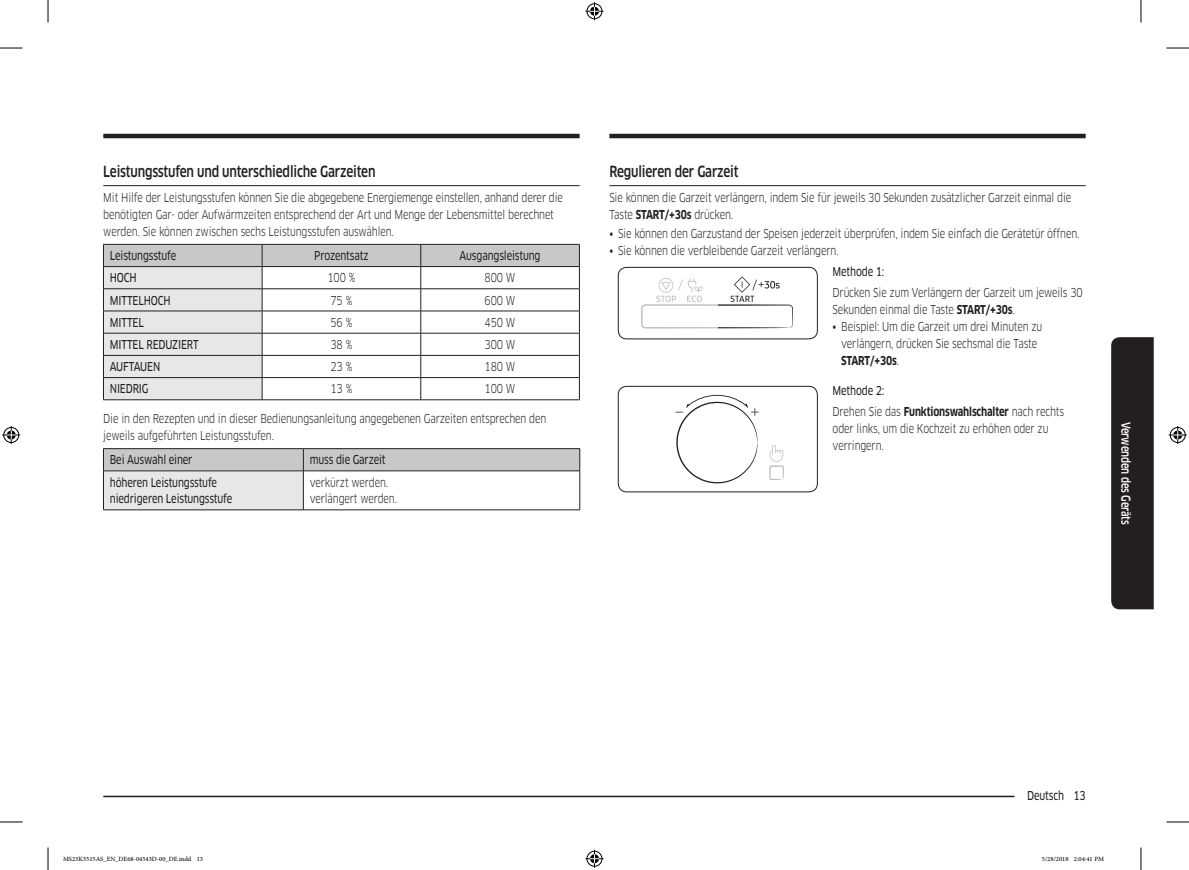
<style>
.page{position:relative;width:1189px;height:870px;background:#fff}
.page>*{position:absolute;margin:0;border:0;box-sizing:border-box;transform-origin:0 0}
.t1{font:500 15px "Samsung Clan Pro";letter-spacing:-.015em;color:#231f20;scale:.8 1}
.t2{font:12px/16.8px "Samsung Clan Pro";letter-spacing:-.015em;color:#231f20;scale:.8 1}
.P_Text-center{font:12px "Samsung Clan Pro News";letter-spacing:-.015em;color:#231f20;scale:.8 1}
.t3{font:500 12px "Samsung Clan Pro";letter-spacing:-.015em;color:#fff;scale:.8 1}
.t4{font:9px "Adobe Arabic";color:#000}
.s1{font-weight:700}
.s2{font-family:"Samsung Clan Pro News"}
</style>
<div class="page">
<hr style="left:103px;top:796px;width:936px;height:1px;background:#231f20">
<div style="left:1014px;top:787px;width:71px;height:15px;background:#fff"></div>
<div style="left:1111px;top:337px;width:43px;height:272px;background:#231f20"></div>
<hr style="left:103px;top:134px;width:477px;height:4px;background:#231f20">
<hr style="left:609px;top:134px;width:476px;height:4px;background:#231f20">
<hr style="left:103px;top:185px;width:477px;height:1px;background:#231f20">
<svg style="left:103px;top:244px;width:477px;height:155px"></svg>
<hr style="left:103px;top:399px;width:159px;height:1px;background:#231f20">
<hr style="left:262px;top:399px;width:159px;height:1px;background:#231f20">
<hr style="left:421px;top:399px;width:159px;height:1px;background:#231f20">
<div style="left:103px;top:471px;width:200px;height:39px;background:#e6e7e9"></div>
<hr style="left:103px;top:448px;width:200px;height:1px;background:#231f20">
<hr style="left:303px;top:448px;width:277px;height:1px;background:#231f20">
<svg style="left:103px;top:449px;width:477px;height:22px;background:#c0c1c3"></svg>
<hr style="left:103px;top:471px;width:200px;height:1px;background:#231f20">
<hr style="left:103px;top:471px;width:1px;height:39px;background:#231f20">
<hr style="left:303px;top:471px;width:277px;height:1px;background:#231f20">
<hr style="left:303px;top:471px;width:1px;height:39px;background:#231f20">
<hr style="left:579px;top:471px;width:1px;height:39px;background:#231f20">
<hr style="left:103px;top:510px;width:200px;height:1px;background:#231f20">
<hr style="left:303px;top:510px;width:277px;height:1px;background:#231f20">
<hr style="left:609px;top:185px;width:476px;height:1px;background:#231f20">
<svg style="left:618px;top:267px;width:199px;height:72px"></svg>
<div style="left:618px;top:267px;width:200px;height:72px;border:1px solid #231f20;border-radius:9px"></div>
<div style="left:624px;top:271px;width:94px;height:64px;background:#fff"></div>
<svg style="left:618px;top:386px;width:199px;height:106px"></svg>
<div style="left:618px;top:386px;width:200px;height:106px;border:1px solid #231f20;border-radius:9px"></div>
<div style="left:762px;top:429px;width:31px;height:56px;background:#fff"></div>
<svg style="left:0;top:48px;width:22px;height:1px"></svg>
<svg style="left:1166px;top:48px;width:23px;height:1px"></svg>
<svg style="left:0;top:822px;width:22px;height:1px"></svg>
<svg style="left:1166px;top:822px;width:23px;height:1px"></svg>
<svg style="left:48px;top:0;width:1px;height:22px"></svg>
<svg style="left:48px;top:847px;width:1px;height:23px"></svg>
<svg style="left:1141px;top:0;width:1px;height:22px"></svg>
<svg style="left:1141px;top:847px;width:1px;height:23px"></svg>
<svg style="left:585px;top:2px;width:18px;height:18px"></svg>
<svg style="left:585px;top:850px;width:18px;height:18px"></svg>
<svg style="left:2px;top:426px;width:18px;height:18px"></svg>
<svg style="left:1169px;top:426px;width:18px;height:18px"></svg>
<h2 class="t1" style="left:103px;top:162px;width:342px">Leistungsstufen und unterschiedliche Garzeiten</h2>
<p class="t2" style="left:103px;top:189px;width:576px">Mit Hilfe der Leistungsstufen können Sie die abgegebene Energiemenge einstellen, anhand derer die benötigten Gar- oder Aufwärmzeiten entsprechend der Art und Menge der Lebensmittel berechnet werden. Sie können zwischen sechs Leistungsstufen auswählen.</p>
<p class="P_Text-center" style="left:110px;top:249px;width:84px">Leistungsstufe</p>
<p class="P_Text-center" style="left:314px;top:249px;width:69px">Prozentsatz</p>
<p class="P_Text-center" style="left:460px;top:249px;width:103px">Ausgangsleistung</p>
<p class="P_Text-center" style="left:110px;top:271px;width:35px">HOCH</p>
<p class="t2" style="left:327px;top:270px;width:37px">100 %</p>
<p class="t2" style="left:485px;top:270px;width:40px">800 W</p>
<p class="P_Text-center" style="left:110px;top:293px;width:78px">MITTELHOCH</p>
<p class="t2" style="left:330px;top:292px;width:29px">75 %</p>
<p class="t2" style="left:485px;top:292px;width:40px">600 W</p>
<p class="P_Text-center" style="left:110px;top:315px;width:44px">MITTEL</p>
<p class="t2" style="left:330px;top:314px;width:29px">56 %</p>
<p class="t2" style="left:485px;top:314px;width:40px">450 W</p>
<p class="P_Text-center" style="left:110px;top:337px;width:112px">MITTEL REDUZIERT</p>
<p class="t2" style="left:330px;top:336px;width:29px">38 %</p>
<p class="t2" style="left:485px;top:336px;width:40px">300 W</p>
<p class="P_Text-center" style="left:110px;top:360px;width:65px">AUFTAUEN</p>
<p class="t2" style="left:330px;top:358px;width:29px">23 %</p>
<p class="t2" style="left:485px;top:358px;width:40px">180 W</p>
<p class="P_Text-center" style="left:110px;top:382px;width:50px">NIEDRIG</p>
<p class="t2" style="left:330px;top:381px;width:29px">13 %</p>
<p class="t2" style="left:485px;top:381px;width:40px">100 W</p>
<p class="t2" style="left:103px;top:410px;width:555px">Die in den Rezepten und in dieser Bedienungsanleitung angegebenen Garzeiten entsprechen den jeweils aufgeführten Leistungsstufen.</p>
<p class="P_Text-center" style="left:110px;top:453px;width:105px">Bei Auswahl einer</p>
<p class="P_Text-center" style="left:310px;top:453px;width:96px">muss die Garzeit</p>
<p class="P_Text-center" style="left:110px;top:475px;width:136px">höheren Leistungsstufe</p>
<p class="P_Text-center" style="left:110px;top:492px;width:155px">niedrigeren Leistungsstufe</p>
<p class="t2" style="left:310px;top:474px;width:99px">verkürzt werden.</p>
<p class="t2" style="left:310px;top:491px;width:111px">verlängert werden.</p>
<h2 class="t1" style="left:609px;top:162px;width:163px">Regulieren der Garzeit</h2>
<p class="t2" style="left:609px;top:189px;width:579px">Sie können die Garzeit verlängern, indem Sie für jeweils 30 Sekunden zusätzlicher Garzeit einmal die<br>Taste <span class="s1">START/+30s</span> drücken.</p>
<p class="t2" style="left:609px;top:225px;width:589px"><span class="s2">•</span> Sie können den Garzustand der Speisen jederzeit überprüfen, indem Sie einfach die Gerätetür öffnen.</p>
<p class="t2" style="left:609px;top:242px;width:288px"><span class="s2">•</span> Sie können die verbleibende Garzeit verlängern.</p>
<h4 class="P_Text-center" style="left:832px;top:265px;width:66px">Methode 1:</h4>
<p class="t2" style="left:832px;top:285px;width:314px">Drücken Sie zum Verlängern der Garzeit um jeweils 30<br>Sekunden einmal die Taste <span class="s1">START/+30s</span>.</p>
<p class="t2" style="left:841px;top:318px;width:253px;text-indent:-9px"><span class="s2">•</span> Beispiel: Um die Garzeit um drei Minuten zu verlängern, drücken Sie sechsmal die Taste<br><span class="s1">START/+30s</span>.</p>
<h4 class="P_Text-center" style="left:832px;top:384px;width:66px">Methode 2:</h4>
<p class="t2" style="left:832px;top:404px;width:291px">Drehen Sie das <span class="s1">Funktionswahlschalter</span> nach rechts oder links, um die Kochzeit zu erhöhen oder zu verringern.</p>
<p class="t3" style="left:1133px;top:422px;width:130px;rotate:90deg">Verwenden des Geräts</p>
<p class="P_Text-center" style="left:1027px;top:788px;width:75px">Deutsch 13</p>
<p class="t4" style="left:63px;top:853px;width:142px">MS23K3515AS_EN_DE68-04543D-00_DE.indd 13</p>
<p class="t4" style="left:1042px;top:853px;width:64px">5/28/2018 2:04:41 PM</p>
</div>
